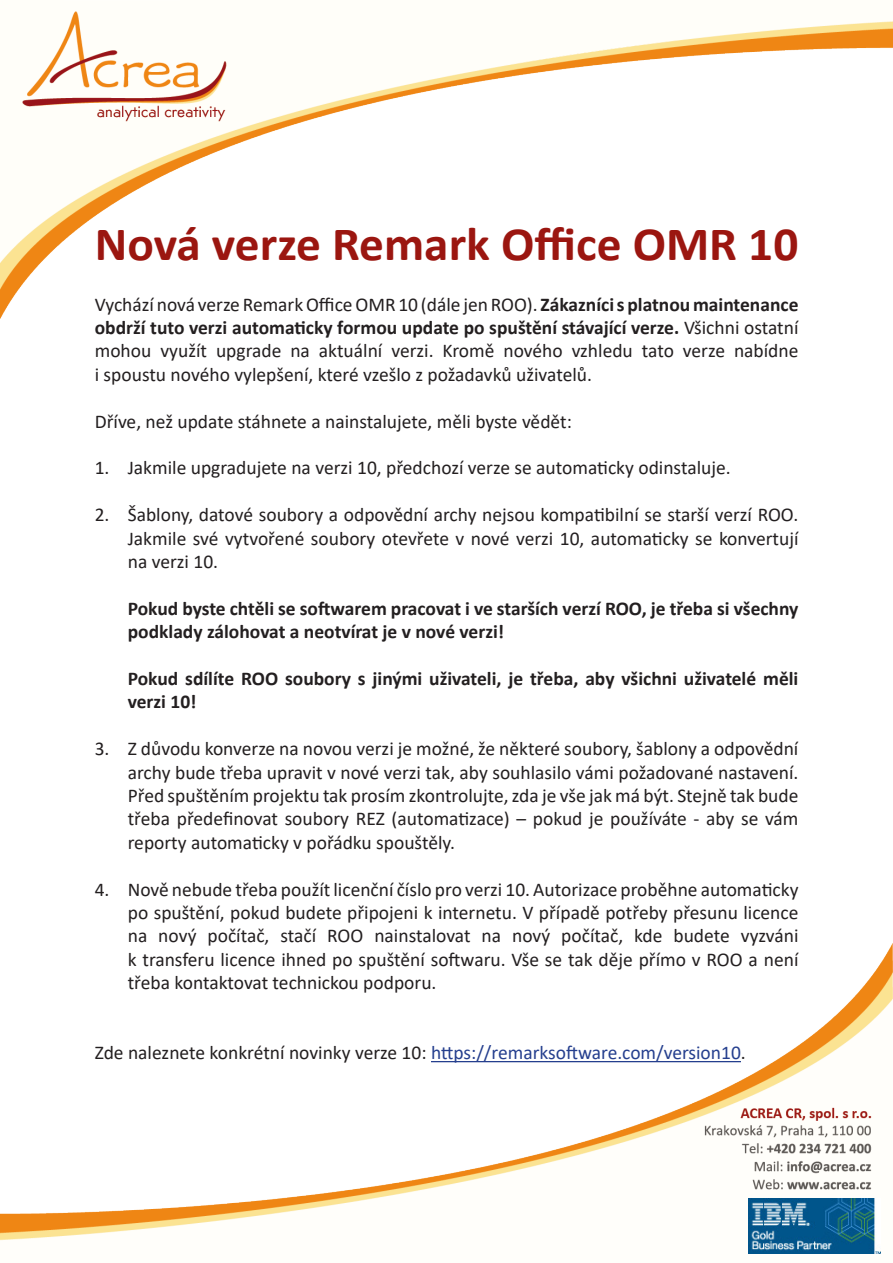
<style>
.page{position:relative;width:893px;height:1263px;background:#fff}
.page>*{position:absolute;margin:0;border:0;box-sizing:border-box;transform-origin:0 0}
.t1{font:700 48px "Calibri";color:#9b1610}
.t2{font:19.5px/23.4px "Calibri";color:#231f20;text-align:justify}
.t3{font:700 19.5px/23.4px "Calibri";color:#231f20}
.s1{font-weight:700}
.s2{color:#253f8e}
</style>
<div class="page">
<img style="left:0;top:11px;width:893px;height:307px">
<img style="left:0;top:943px;width:893px;height:311px">
<img style="left:749px;top:1198px;width:131px;height:55px">
<hr style="left:431px;top:1061px;width:310px;height:1px;background:#253f8e">
<p class="t1" style="left:95px;top:210px;width:705px">Nová verze Remark Office OMR 10</p>
<p class="t2" style="left:95px;top:292px;width:705px">Vychází nová verze Remark Office OMR 10 (dále jen ROO). <span class="s1">Zákazníci s platnou maintenance obdrží tuto verzi automaticky formou update po spuštění stávající verze.</span> Všichni ostatní mohou využít upgrade na aktuální verzi. Kromě nového vzhledu tato verze nabídne i spoustu nového vylepšení, které vzešlo z požadavků uživatelů.</p>
<p class="t2" style="left:95px;top:409px;width:479px">Dříve, než update stáhnete a nainstalujete, měli byste vědět:</p>
<p class="t2" style="left:95px;top:456px;width:637px">1. Jakmile upgradujete na verzi 10, předchozí verze se automaticky odinstaluje.</p>
<p class="t2" style="left:128px;top:502px;width:672px;text-indent:-33px">2. Šablony, datové soubory a odpovědní archy nejsou kompatibilní se starší verzí ROO.<br>Jakmile své vytvořené soubory otevřete v nové verzi 10, automaticky se konvertují na verzi 10.</p>
<p class="t3" style="left:128px;top:596px;width:672px">Pokud byste chtěli se softwarem pracovat i ve starších verzí ROO, je třeba si všechny podklady zálohovat a neotvírat je v nové verzi!</p>
<p class="t3" style="left:128px;top:666px;width:672px">Pokud sdílíte ROO soubory s jinými uživateli, je třeba, aby všichni uživatelé měli verzi 10!</p>
<p class="t2" style="left:128px;top:736px;width:672px;text-indent:-33px">3. Z důvodu konverze na novou verzi je možné, že některé soubory, šablony a odpovědní archy bude třeba upravit v nové verzi tak, aby souhlasilo vámi požadované nastavení.<br>Před spuštěním projektu tak prosím zkontrolujte, zda je vše jak má být. Stejně tak bude třeba předefinovat soubory REZ (automatizace) – pokud je používáte - aby se vám reporty automaticky v pořádku spouštěly.</p>
<p class="t2" style="left:128px;top:877px;width:672px;text-indent:-33px">4. Nově nebude třeba použít licenční číslo pro verzi 10. Autorizace proběhne automaticky po spuštění, pokud budete připojeni k internetu. V případě potřeby přesunu licence na nový počítač, stačí ROO nainstalovat na nový počítač, kde budete vyzváni k transferu licence ihned po spuštění softwaru. Vše se tak děje přímo v ROO a není třeba kontaktovat technickou podporu.</p>
<p class="t2" style="left:95px;top:1041px;width:653px">Zde naleznete konkrétní novinky verze 10: <span class="s2">https://remarksoftware.com/version10</span>.</p>
</div>
